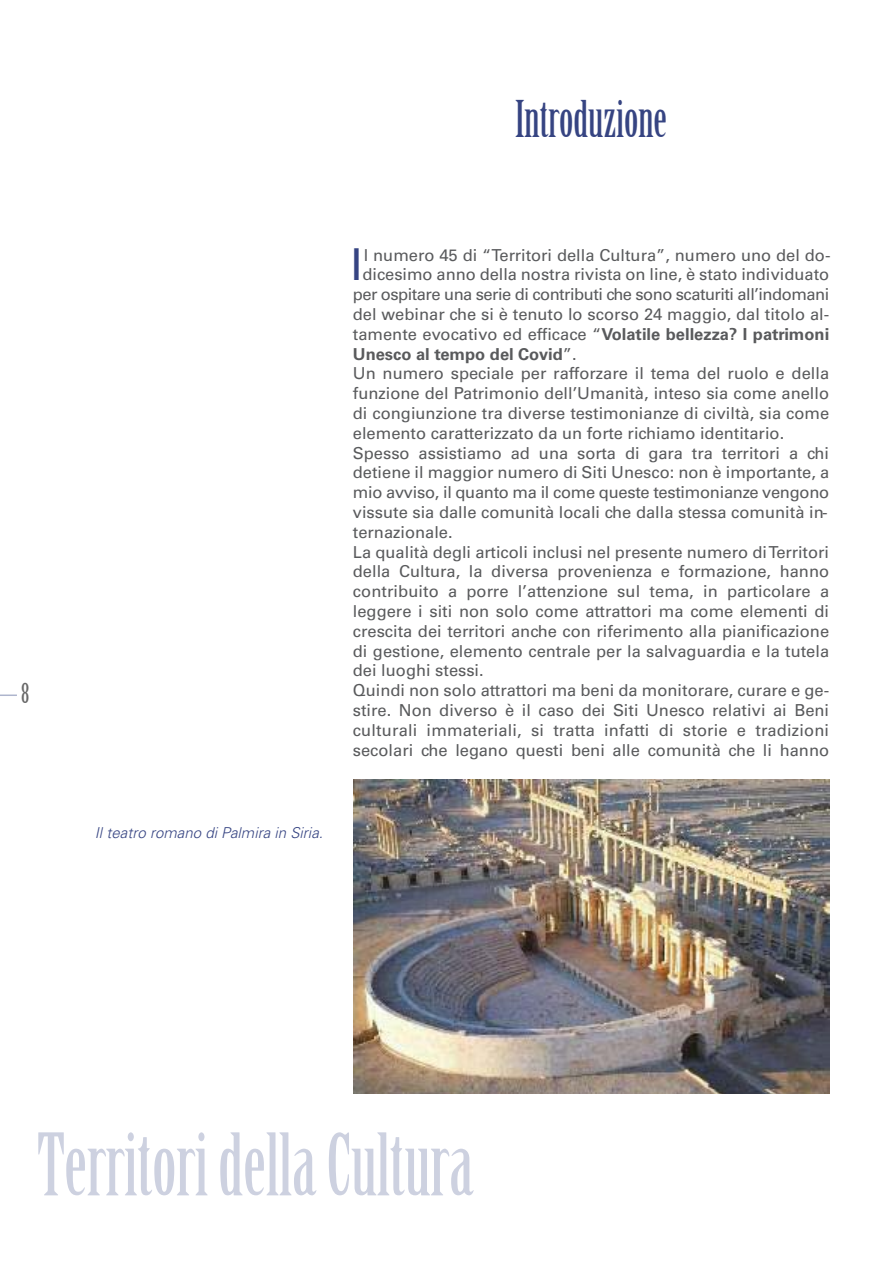
<style>
.page{position:relative;width:893px;height:1263px;background:#fff}
.page>*{position:absolute;margin:0;border:0;box-sizing:border-box;transform-origin:0 0}
.t1{font:84px "Birch Std";color:#cdd1e0}
.t2{font:49.5px "Birch Std";color:#364482}
.t3{font:43.95px "Univers";color:#364482}
.t4{font:27px "Birch Std";color:#686868}
.t5{font:16.5px "Univers";color:#595a5c}
.t6{font:16.5px "Univers";letter-spacing:-.03em;color:#595a5c}
.t7{font:16.5px "Univers";letter-spacing:-.02em;color:#595a5c}
.t8{font:700 16.5px "Univers";color:#595a5c}
.t9{font:italic 300 15px "Univers";color:#364482}
.s1{font-weight:700}
.s2{font-weight:400}
</style>
<div class="page">
<svg style="left:0;top:695px;width:17px;height:1px"></svg>
<img style="left:354px;top:780px;width:475px;height:313px">
<h3 class="t4" style="left:21px;top:678px;width:10px">8</h3>
<h2 class="t2" style="left:515px;top:91px;width:154px">Introduzione</h2>
<p class="t9" style="left:95px;top:827px;width:230px">Il teatro romano di Palmira in Siria.</p>
<h3 class="t3" style="left:350px;top:249px;width:14px">I</h3>
<p class="t5" style="left:364px;top:249px;width:468px">l numero 45 di “Territori della Cultura”, numero uno del do-</p>
<p class="t5" style="left:362px;top:269px;width:468px">dicesimo anno della nostra rivista on line, è stato individuato</p>
<p class="t6" style="left:353px;top:288px;width:478px">per ospitare una serie di contributi che sono scaturiti all’indomani</p>
<p class="t5" style="left:353px;top:308px;width:478px">del webinar che si è tenuto lo scorso 24 maggio, dal titolo al-</p>
<p class="t5" style="left:353px;top:328px;width:478px">tamente evocativo ed efficace “<span class="s1">Volatile bellezza? I patrimoni</span></p>
<p class="t8" style="left:353px;top:348px;width:225px">Unesco al tempo del Covid<span class="s2">”.</span></p>
<p class="t5" style="left:353px;top:368px;width:478px">Un numero speciale per rafforzare il tema del ruolo e della</p>
<p class="t5" style="left:353px;top:387px;width:478px">funzione del Patrimonio dell’Umanità, inteso sia come anello</p>
<p class="t5" style="left:353px;top:407px;width:478px">di congiunzione tra diverse testimonianze di civiltà, sia come</p>
<p class="t5" style="left:353px;top:427px;width:433px">elemento caratterizzato da un forte richiamo identitario.</p>
<p class="t5" style="left:353px;top:447px;width:478px">Spesso assistiamo ad una sorta di gara tra territori a chi</p>
<p class="t5" style="left:353px;top:467px;width:478px">detiene il maggior numero di Siti Unesco: non è importante, a</p>
<p class="t7" style="left:353px;top:486px;width:478px">mio avviso, il quanto ma il come queste testimonianze vengono</p>
<p class="t5" style="left:353px;top:506px;width:476px">vissute sia dalle comunità locali che dalla stessa comunità in-</p>
<p class="t5" style="left:353px;top:526px;width:101px">ternazionale.</p>
<p class="t5" style="left:353px;top:546px;width:478px">La qualità degli articoli inclusi nel presente numero di Territori</p>
<p class="t5" style="left:353px;top:566px;width:478px">della Cultura, la diversa provenienza e formazione, hanno</p>
<p class="t5" style="left:353px;top:585px;width:478px">contribuito a porre l’attenzione sul tema, in particolare a</p>
<p class="t5" style="left:353px;top:605px;width:478px">leggere i siti non solo come attrattori ma come elementi di</p>
<p class="t5" style="left:353px;top:625px;width:478px">crescita dei territori anche con riferimento alla pianificazione</p>
<p class="t5" style="left:353px;top:645px;width:478px">di gestione, elemento centrale per la salvaguardia e la tutela</p>
<p class="t5" style="left:353px;top:665px;width:132px">dei luoghi stessi.</p>
<p class="t5" style="left:353px;top:684px;width:478px">Quindi non solo attrattori ma beni da monitorare, curare e ge-</p>
<p class="t5" style="left:353px;top:704px;width:478px">stire. Non diverso è il caso dei Siti Unesco relativi ai Beni</p>
<p class="t5" style="left:353px;top:724px;width:478px">culturali immateriali, si tratta infatti di storie e tradizioni</p>
<p class="t5" style="left:353px;top:744px;width:478px">secolari che legano questi beni alle comunità che li hanno</p>
<h1 class="t1" style="left:37px;top:1117px;width:438px">Territori della Cultura</h1>
</div>
